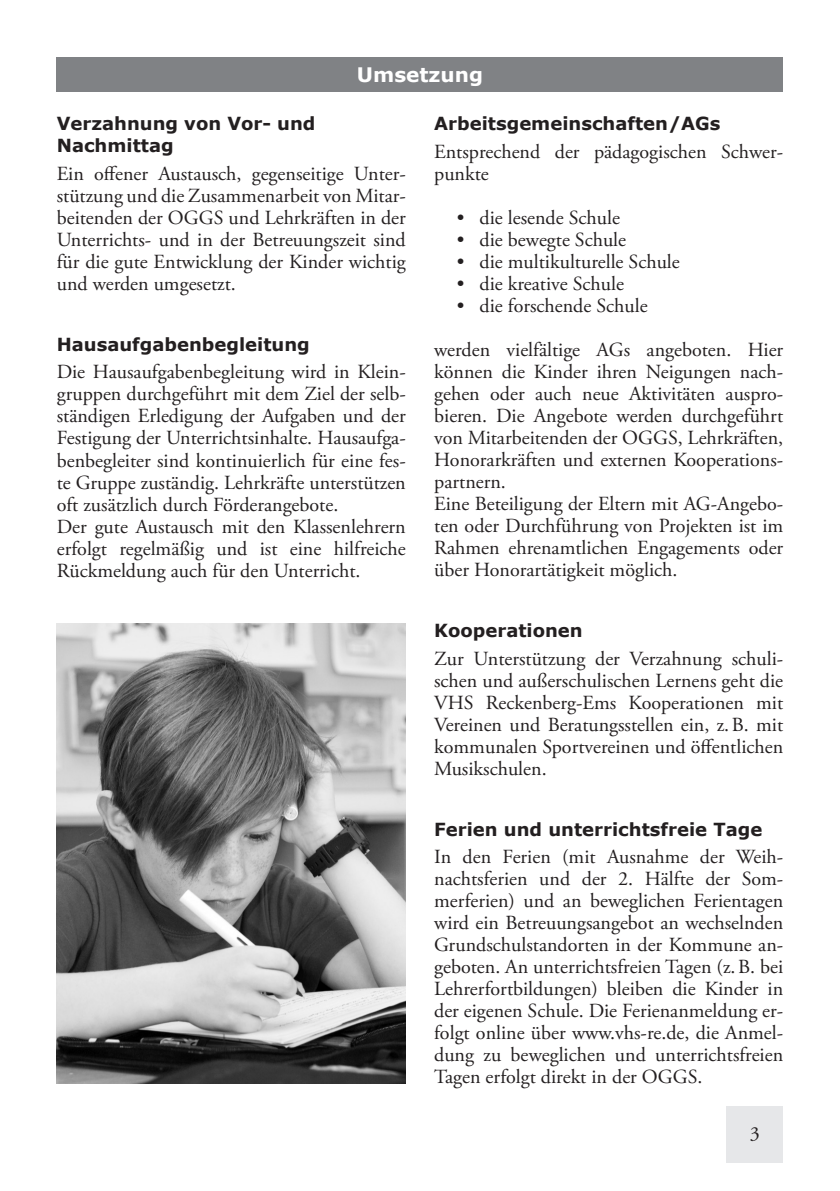
<style>
.page{position:relative;width:840px;height:1191px;background:#fff}
.page>*{position:absolute;margin:0;border:0;box-sizing:border-box;transform-origin:0 0}
._3_tk{font:20px/22px "Adobe Garamond Pro";color:#231f20;text-align:justify}
.t1{font:700 20px "Verdana";color:#fff}
._3_da{font:20px "Adobe Garamond Pro";color:#231f20}
._3_ti{font:700 18px/22px "Verdana";color:#231f20}
</style>
<div class="page">
<div style="left:726px;top:1106px;width:56px;height:56px;background:#e6e7e9"></div>
<div style="left:57px;top:57px;width:725px;height:34px;background:#808285"></div>
<img style="left:57px;top:624px;width:348px;height:459px">
<p class="t1" style="left:356px;top:60px;width:128px">Umsetzung</p>
<p class="_3_ti" style="left:57px;top:112px;width:260px">Verzahnung von Vor- und<br>Nachmittag</p>
<p class="_3_tk" style="left:57px;top:163px;width:350px">Ein offener Austausch, gegenseitige Unter&shy;stützung und die Zusammenarbeit von Mitar&shy;beitenden der OGGS und Lehrkräften in der Unterrichts- und in der Betreuungszeit sind für die gute Entwicklung der Kinder wichtig und werden umgesetzt.</p>
<p class="_3_ti" style="left:57px;top:333px;width:254px">Hausaufgabenbegleitung</p>
<p class="_3_tk" style="left:57px;top:362px;width:350px">Die Hausaufgabenbegleitung wird in Klein&shy;gruppen durchgeführt mit dem Ziel der selb&shy;ständigen Erledigung der Aufgaben und der Festigung der Unterrichtsinhalte. Hausaufga&shy;benbegleiter sind kontinuierlich für eine fes&shy;te Gruppe zuständig. Lehrkräfte unterstützen oft zusätzlich durch Förderangebote.</p>
<p class="_3_tk" style="left:57px;top:516px;width:350px">Der gute Austausch mit den Klassenlehrern erfolgt regelmäßig und ist eine hilfreiche Rückmeldung auch für den Unterricht.</p>
<p class="_3_ti" style="left:434px;top:112px;width:288px">Arbeitsgemeinschaften/AGs</p>
<p class="_3_tk" style="left:434px;top:141px;width:350px">Entsprechend der pädagogischen Schwer&shy;punkte</p>
<p class="_3_tk" style="left:456px;top:207px;width:164px">• die lesende Schule</p>
<p class="_3_tk" style="left:456px;top:229px;width:171px">• die bewegte Schule</p>
<p class="_3_tk" style="left:456px;top:251px;width:224px">• die multikulturelle Schule</p>
<p class="_3_tk" style="left:456px;top:273px;width:168px">• die kreative Schule</p>
<p class="_3_tk" style="left:456px;top:295px;width:192px">• die forschende Schule</p>
<p class="_3_tk" style="left:434px;top:339px;width:350px">werden vielfältige AGs angeboten. Hier können die Kinder ihren Neigungen nach&shy;gehen oder auch neue Aktivitäten auspro&shy;bieren. Die Angebote werden durchgeführt von Mitarbeitenden der OGGS, Lehrkräften, Honorarkräften und externen Kooperations&shy;partnern.</p>
<p class="_3_tk" style="left:434px;top:493px;width:350px">Eine Beteiligung der Eltern mit AG-Angebo&shy;ten oder Durchführung von Projekten ist im Rahmen ehrenamtlichen Engagements oder über Honorartätigkeit möglich.</p>
<p class="_3_ti" style="left:434px;top:619px;width:150px">Kooperationen</p>
<p class="_3_tk" style="left:434px;top:648px;width:350px">Zur Unterstützung der Verzahnung schuli&shy;schen und außerschulischen Lernens geht die VHS Reckenberg-Ems Kooperationen mit Vereinen und Beratungsstellen ein, z.B. mit kommunalen Sportvereinen und öffentlichen Musikschulen.</p>
<p class="_3_ti" style="left:434px;top:817px;width:329px">Ferien und unterrichtsfreie Tage</p>
<p class="_3_tk" style="left:434px;top:846px;width:350px">In den Ferien (mit Ausnahme der Weih&shy;nachtsferien und der 2. Hälfte der Som&shy;merferien) und an beweglichen Ferientagen wird ein Betreuungsangebot an wechselnden Grundschulstandorten in der Kommune an&shy;geboten. An unterrichtsfreien Tagen (z.B. bei Lehrerfortbildungen) bleiben die Kinder in der eigenen Schule. Die Ferienanmeldung er&shy;folgt online über www.vhs-re.de, die Anmel&shy;dung zu beweglichen und unterrichtsfreien Tagen erfolgt direkt in der OGGS.</p>
<p class="_3_da" style="left:749px;top:1122px;width:11px">3</p>
</div>
